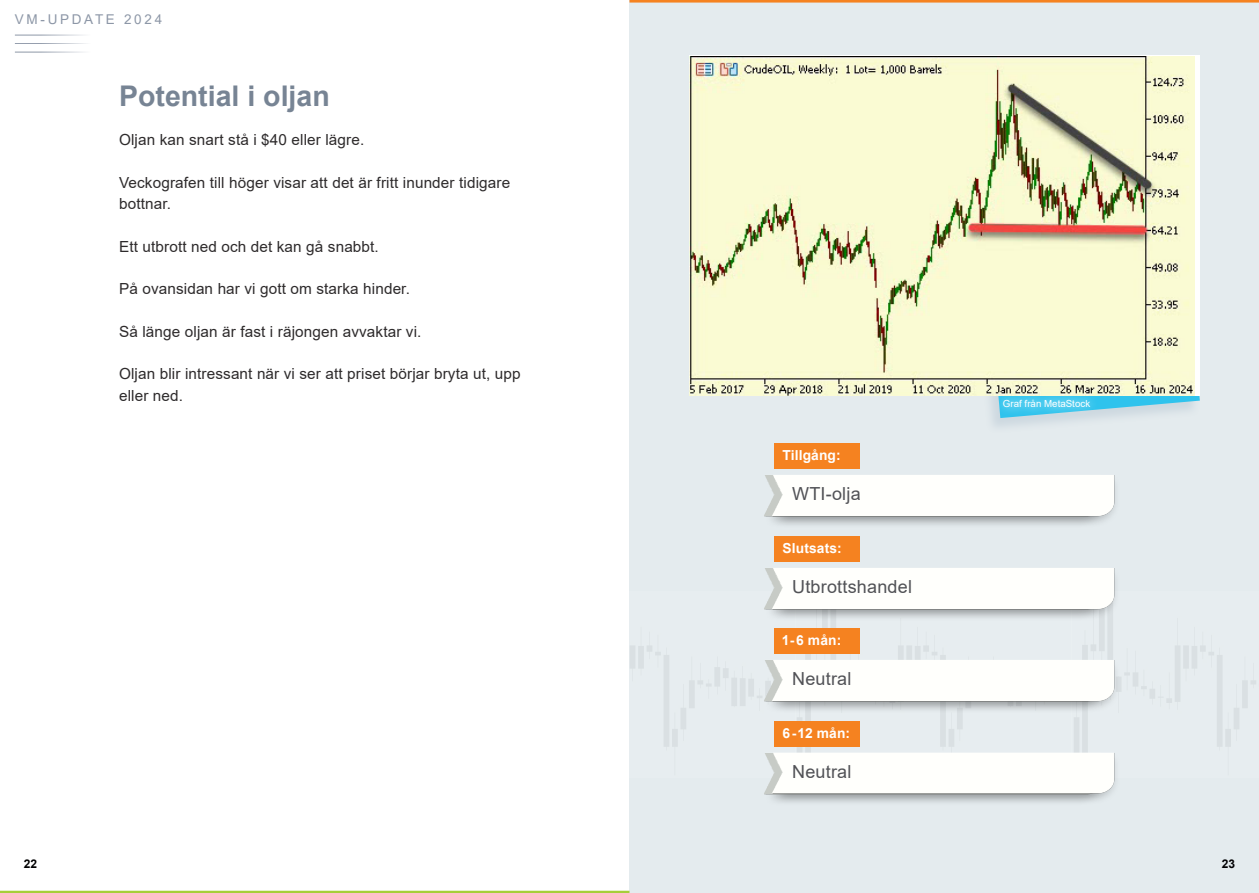
<style>
.page{position:relative;width:1259px;height:893px;background:#fff}
.page>*{position:absolute;margin:0;border:0;box-sizing:border-box;transform-origin:0 0}
.RUBBE_2020{font:700 28.5px "Arial";color:#778494}
.TABELLTEXT_2020{font:18px "Arial";letter-spacing:.01em;color:#515256}
.BRÖD_2020{font:15.3px/21.3px "Arial";letter-spacing:.01em;color:#2e2b2c}
.t1{font:700 13.8px "Arial";letter-spacing:.01em;color:#fff}
.t2{font:13.5px "Arial";letter-spacing:.2em;color:#8d97a7}
.t3{font:700 12px "Arial";color:#000002}
.t4{font:9.75px "Arial";color:#fff}
</style>
<div class="page">
<div style="left:629px;top:0;width:630px;height:893px;background:#e4ebee"></div>
<img style="left:630px;top:628px;width:626px;height:118px">
<div style="left:977px;top:306px;width:223px;height:128px;background:#89a2b7;opacity:.25"></div>
<svg style="left:992px;top:395px;width:207px;height:23px"></svg>
<div style="left:994px;top:391px;width:104px;height:25px;background:#fff;opacity:.75"></div>
<div style="left:774px;top:721px;width:85px;height:25px;background:#f58220"></div>
<div style="left:774px;top:628px;width:85px;height:26px;background:#f58220"></div>
<div style="left:774px;top:536px;width:85px;height:25px;background:#f58220"></div>
<div style="left:774px;top:443px;width:85px;height:26px;background:#f58220"></div>
<hr style="left:15px;top:35px;width:115px;height:1px;background:#8d97a7">
<hr style="left:15px;top:43px;width:115px;height:1px;background:#8d97a7">
<hr style="left:15px;top:52px;width:115px;height:1px;background:#8d97a7">
<img style="left:747px;top:641px;width:8px;height:80px">
<hr style="left:629px;top:0;width:630px;height:3px;background:#f58220">
<hr style="left:0;top:891px;width:629px;height:2px;background:#a6ce39">
<img style="left:755px;top:733px;width:371px;height:70px">
<img style="left:755px;top:641px;width:371px;height:80px">
<img style="left:764px;top:548px;width:352px;height:80px">
<img style="left:764px;top:456px;width:352px;height:69px">
<img style="left:689px;top:56px;width:505px;height:339px">
<p class="t2" style="left:15px;top:10px;width:149px">VM-UPDATE 2024</p>
<p class="RUBBE_2020" style="left:119px;top:76px;width:212px">Potential i oljan</p>
<p class="BRÖD_2020" style="left:119px;top:129px;width:247px">Oljan kan snart stå i $40 eller lägre.</p>
<p class="BRÖD_2020" style="left:119px;top:172px;width:392px">Veckografen till höger visar att det är fritt inunder tidigare bottnar.</p>
<p class="BRÖD_2020" style="left:119px;top:235px;width:261px">Ett utbrott ned och det kan gå snabbt.</p>
<p class="BRÖD_2020" style="left:119px;top:278px;width:292px">På ovansidan har vi gott om starka hinder.</p>
<p class="BRÖD_2020" style="left:119px;top:321px;width:304px">Så länge oljan är fast i räjongen avvaktar vi.</p>
<p class="BRÖD_2020" style="left:119px;top:363px;width:403px">Oljan blir intressant när vi ser att priset börjar bryta ut, upp eller ned.</p>
<p class="t1" style="left:782px;top:445px;width:60px">Tillgång:</p>
<p class="TABELLTEXT_2020" style="left:792px;top:482px;width:70px">WTI-olja</p>
<p class="t1" style="left:782px;top:538px;width:61px">Slutsats:</p>
<p class="TABELLTEXT_2020" style="left:792px;top:574px;width:121px">Utbrottshandel</p>
<p class="t1" style="left:782px;top:631px;width:61px">1-6 mån:</p>
<p class="TABELLTEXT_2020" style="left:792px;top:667px;width:61px">Neutral</p>
<p class="t1" style="left:782px;top:723px;width:69px">6-12 mån:</p>
<p class="TABELLTEXT_2020" style="left:792px;top:759px;width:61px">Neutral</p>
<p class="t4" style="left:1003px;top:397px;width:89px">Graf från MetaStock</p>
<p class="t3" style="left:24px;top:856px;width:15px">22</p>
<p class="t3" style="left:1221px;top:856px;width:15px">23</p>
</div>
